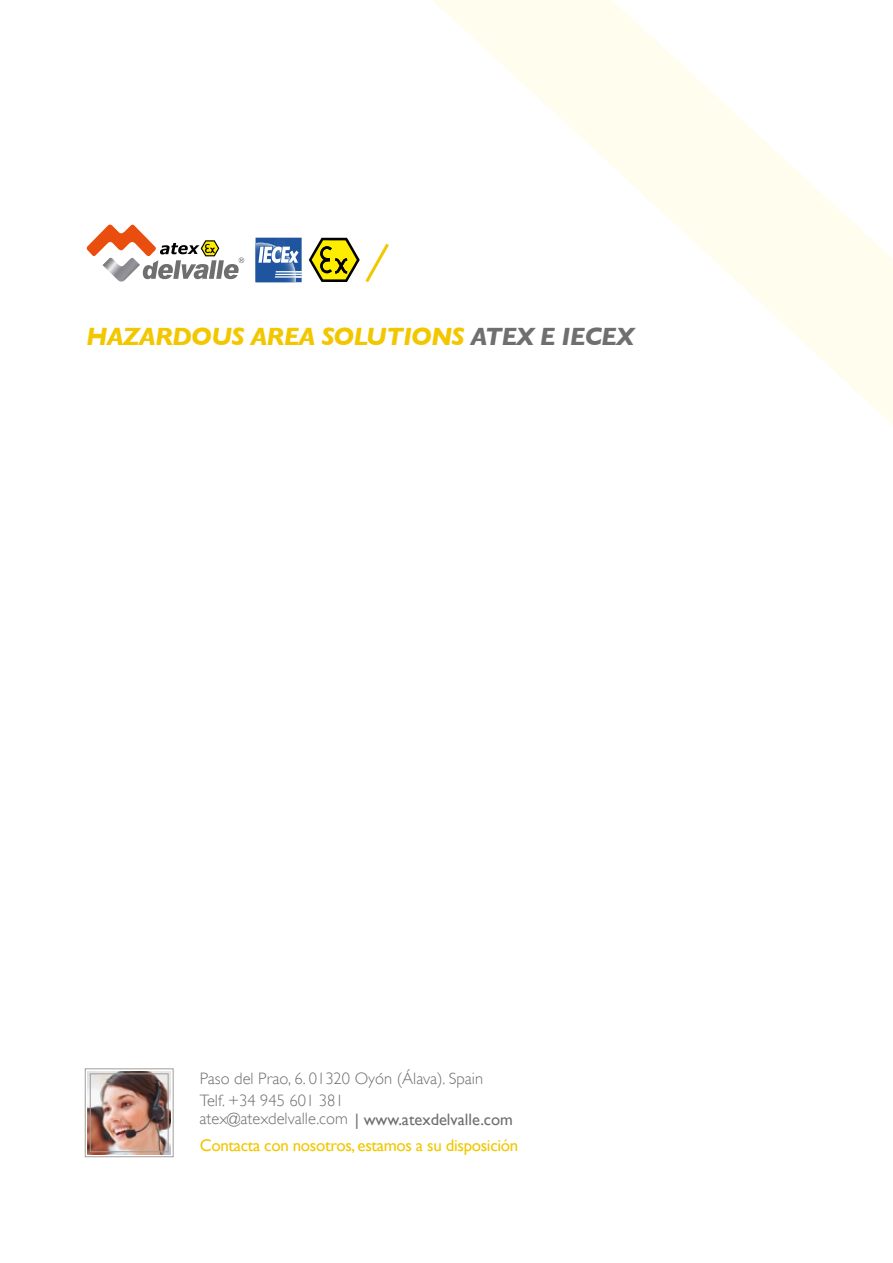
<style>
.page{position:relative;width:893px;height:1263px;background:#fff}
.page>*{position:absolute;margin:0;border:0;box-sizing:border-box;transform-origin:0 0}
.t1{font:italic 700 25.5px "Gill Sans";letter-spacing:-.03em;color:#f2c700}
.t2{font:16.95px "Gill Sans";letter-spacing:-.02em;color:#f2c700}
.t3{font:300 16.5px/22.5px "Gill Sans";color:#706f6f}
.s1{color:#706f6f}
.s2{font-weight:400}
</style>
<div class="page">
<svg style="left:433px;top:0;width:460px;height:425px"></svg>
<svg style="left:739px;top:196px;width:154px;height:166px"></svg>
<svg style="left:309px;top:238px;width:80px;height:44px"></svg>
<svg style="left:256px;top:238px;width:46px;height:44px"></svg>
<img style="left:84px;top:1068px;width:90px;height:90px">
<div style="left:90px;top:1073px;width:79px;height:79px;border:1px solid #9d9d9c"></div>
<img style="left:117px;top:279px;width:9px;height:3px">
<svg style="left:86px;top:224px;width:158px;height:55px"></svg>
<h1 class="t1" style="left:86px;top:321px;width:549px">HAZARDOUS AREA SOLUTIONS <span class="s1">ATEX E IECEX</span></h1>
<p class="t3" style="left:200px;top:1067px;width:285px">Paso del Prao, 6. 01320 Oyón (Álava). Spain<br>Telf. +34 945 601 381</p>
<p class="t2" style="left:200px;top:1135px;width:320px">Contacta con nosotros, estamos a su disposición</p>
<p class="t3" style="left:199px;top:1108px;width:315px">atex@atexdelvalle.com <span class="s2">| www.atexdelvalle.com</span></p>
</div>
